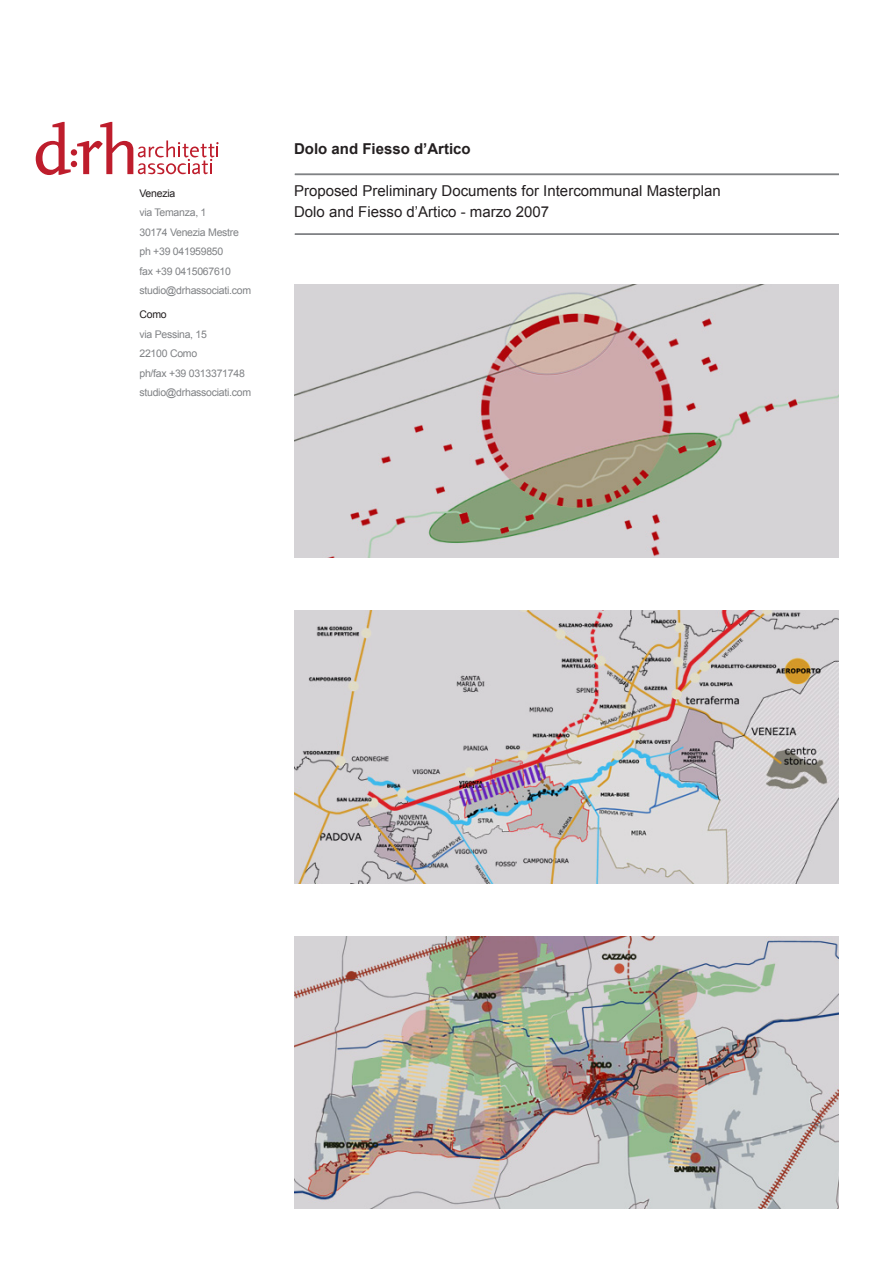
<style>
.page{position:relative;width:893px;height:1263px;background:#fff}
.page>*{position:absolute;margin:0;border:0;box-sizing:border-box;transform-origin:0 0}
.t1{font:15px "Arial";color:#231f20}
.t2{font:700 15px "Arial";color:#231f20}
.t3{font:10.5px "Arial";letter-spacing:-.025em;color:#808285}
.t4{font:10.5px "Arial";letter-spacing:-.025em;color:#231f20}
</style>
<div class="page">
<svg style="left:36px;top:122px;width:183px;height:53px"></svg>
<hr style="left:295px;top:174px;width:544px;height:1px;background:#808285">
<hr style="left:295px;top:233px;width:544px;height:2px;background:#808285">
<img style="left:295px;top:611px;width:544px;height:272px">
<img style="left:295px;top:285px;width:544px;height:272px">
<img style="left:295px;top:936px;width:544px;height:273px">
<p class="t4" style="left:139px;top:186px;width:37px">Venezia</p>
<p class="t3" style="left:139px;top:206px;width:69px">via Temanza, 1</p>
<p class="t3" style="left:139px;top:225px;width:101px">30174 Venezia Mestre</p>
<p class="t3" style="left:139px;top:245px;width:85px">ph +39 041959850</p>
<p class="t3" style="left:139px;top:264px;width:93px">fax +39 0415067610</p>
<p class="t3" style="left:139px;top:284px;width:113px">studio@drhassociati.com</p>
<p class="t4" style="left:139px;top:308px;width:29px">Como</p>
<p class="t3" style="left:139px;top:327px;width:69px">via Pessina, 15</p>
<p class="t3" style="left:139px;top:347px;width:59px">22100 Como</p>
<p class="t3" style="left:139px;top:366px;width:107px">ph/fax +39 0313371748</p>
<p class="t3" style="left:139px;top:386px;width:113px">studio@drhassociati.com</p>
<p class="t2" style="left:294px;top:139px;width:178px">Dolo and Fiesso d’Artico</p>
<p class="t1" style="left:294px;top:181px;width:428px">Proposed Preliminary Documents for Intercommunal Masterplan</p>
<p class="t1" style="left:294px;top:202px;width:257px">Dolo and Fiesso d’Artico - marzo 2007</p>
</div>
